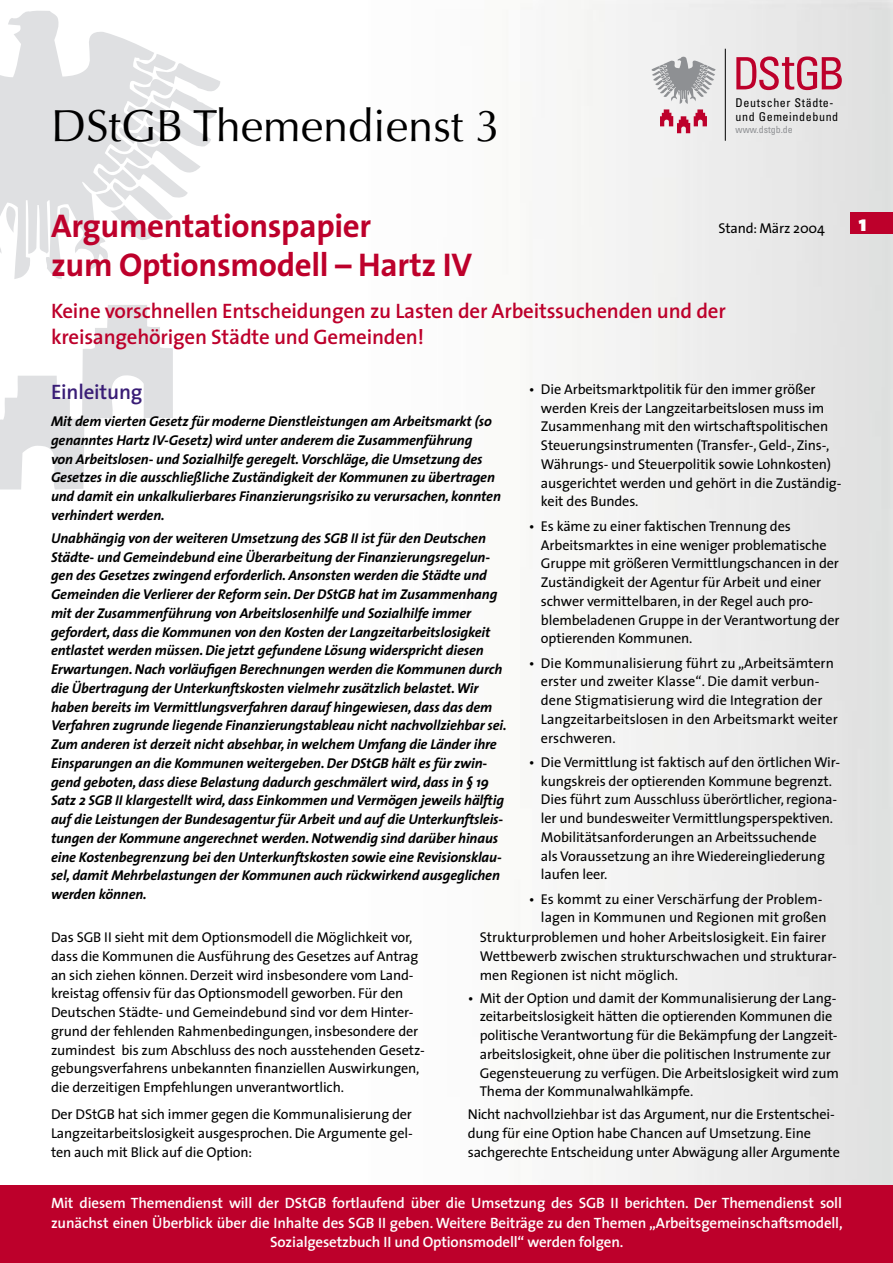
<style>
.page{position:relative;width:893px;height:1263px;background:#fff}
.page>*{position:absolute;margin:0;border:0;box-sizing:border-box;transform-origin:0 0}
.t1{font:45px "Optima";color:#000}
.t2{font:700 33px "The Sans";letter-spacing:-.01em;color:#bd002b}
.t3{font:900 22.5px "The Sans";color:#fff}
.t4{font:600 21px/25.2px "The Sans";letter-spacing:-.01em;color:#bd002b}
.t5{font:600 21px "The Sans";letter-spacing:-.01em;color:#391d76}
.t6{font:600 15px/19.5px "The Sans";letter-spacing:-.01em;color:#fff;text-align:center}
.t7{font:14.25px/18.8px "The Sans";letter-spacing:-.01em;color:#000}
.t8{font:italic 700 14.25px/18.8px "The Sans";letter-spacing:-.01em;color:#000}
.t9{font:condensed 12px/13.6px "Univers";letter-spacing:.05em;color:#000}
.t10{font:condensed 9.9px "Univers";color:#8e9093}
</style>
<div class="page">
<img style="left:443px;top:0;width:450px;height:370px">
<svg style="left:0;top:11px;width:220px;height:268px"></svg>
<svg style="left:0;top:305px;width:173px;height:184px"></svg>
<svg style="left:736px;top:56px;width:106px;height:34px;background:#d5889a"></svg>
<hr style="left:725px;top:49px;width:1px;height:92px;background:#000">
<svg style="left:651px;top:56px;width:64px;height:77px"></svg>
<div style="left:0;top:1185px;width:893px;height:78px;background:#bd002b"></div>
<div style="left:850px;top:213px;width:43px;height:21px;background:#bd002b"></div>
<h1 class="t1" style="left:51px;top:100px;width:451px">DStGB Themendienst 3</h1>
<p class="t9" style="left:736px;top:96px;width:104px">Deutscher Städte&shy;und Gemeindebund</p>
<p class="t10" style="left:736px;top:123px;width:59px">www.dstgb.de</p>
<h2 class="t2" style="left:51px;top:198px;width:322px">Argumentationspapier</h2>
<p class="t7" style="left:718px;top:219px;width:108px">Stand: März 2004</p>
<h3 class="t3" style="left:859px;top:205px;width:9px">1</h3>
<h2 class="t2" style="left:51px;top:237px;width:423px">zum Optionsmodell – Hartz IV</h2>
<h3 class="t4" style="left:51px;top:298px;width:676px">Keine vorschnellen Entscheidungen zu Lasten der Arbeitssuchenden und der kreisangehörigen Städte und Gemeinden!</h3>
<h3 class="t5" style="left:51px;top:374px;width:93px">Einleitung</h3>
<p class="t8" style="left:51px;top:411px;width:451px">Mit dem vierten Gesetz für moderne Dienstleistungen am Arbeitsmarkt (so genanntes Hartz IV-Gesetz) wird unter anderem die Zusammenführung<br>von Arbeitslosen- und Sozialhilfe geregelt. Vorschläge, die Umsetzung des Gesetzes in die ausschließliche Zuständigkeit der Kommunen zu übertragen und damit ein unkalkulierbares Finanzierungsrisiko zu verursachen, konnten verhindert werden.</p>
<p class="t8" style="left:51px;top:528px;width:457px">Unabhängig von der weiteren Umsetzung des SGB II ist für den Deutschen Städte- und Gemeindebund eine Überarbeitung der Finanzierungsregelun&shy;gen des Gesetzes zwingend erforderlich. Ansonsten werden die Städte und Gemeinden die Verlierer der Reform sein. Der DStGB hat im Zusammenhang mit der Zusammenführung von Arbeitslosenhilfe und Sozialhilfe immer gefordert, dass die Kommunen von den Kosten der Langzeitarbeitslosigkeit entlastet werden müssen. Die jetzt gefundene Lösung widerspricht diesen Erwartungen. Nach vorläufigen Berechnungen werden die Kommunen durch die Übertragung der Unterkunftskosten vielmehr zusätzlich belastet. Wir haben bereits im Vermittlungsverfahren darauf hingewiesen, dass das dem Verfahren zugrunde liegende Finanzierungstableau nicht nachvollziehbar sei.<br>Zum anderen ist derzeit nicht absehbar, in welchem Umfang die Länder ihre Einsparungen an die Kommunen weitergeben. Der DStGB hält es für zwin&shy;gend geboten, dass diese Belastung dadurch geschmälert wird, dass in § 19<br>Satz 2 SGB II klargestellt wird, dass Einkommen und Vermögen jeweils hälftig auf die Leistungen der Bundesagentur für Arbeit und auf die Unterkunftsleis&shy;tungen der Kommune angerechnet werden. Notwendig sind darüber hinaus eine Kostenbegrenzung bei den Unterkunftskosten sowie eine Revisionsklau&shy;sel, damit Mehrbelastungen der Kommunen auch rückwirkend ausgeglichen werden können.</p>
<p class="t7" style="left:51px;top:927px;width:375px">Das SGB II sieht mit dem Optionsmodell die Möglichkeit vor, dass die Kommunen die Ausführung des Gesetzes auf Antrag an sich ziehen können. Derzeit wird insbesondere vom Land&shy;kreistag offensiv für das Optionsmodell geworben. Für den Deutschen Städte- und Gemeindebund sind vor dem Hinter&shy;grund der fehlenden Rahmenbedingungen, insbesondere der zumindest bis zum Abschluss des noch ausstehenden Gesetz&shy;gebungsverfahrens unbekannten finanziellen Auswirkungen, die derzeitigen Empfehlungen unverantwortlich.</p>
<p class="t7" style="left:51px;top:1104px;width:363px;text-align:justify">Der DStGB hat sich immer gegen die Kommunalisierung der Langzeitarbeitslosigkeit ausgesprochen. Die Argumente gel&shy;ten auch mit Blick auf die Option:</p>
<p class="t7" style="left:541px;top:379px;width:302px;text-indent:-12px">• Die Arbeitsmarktpolitik für den immer größer werden Kreis der Langzeitarbeitslosen muss im Zusammenhang mit den wirtschaftspolitischen Steuerungsinstrumenten (Transfer-, Geld-, Zins-, Währungs- und Steuerpolitik sowie Lohnkosten) ausgerichtet werden und gehört in die Zuständig&shy;keit des Bundes.</p>
<p class="t7" style="left:541px;top:516px;width:300px;text-indent:-12px">• Es käme zu einer faktischen Trennung des Arbeitsmarktes in eine weniger problematische Gruppe mit größeren Vermittlungschancen in der Zuständigkeit der Agentur für Arbeit und einer schwer vermittelbaren, in der Regel auch pro&shy;blembeladenen Gruppe in der Verantwortung der optierenden Kommunen.</p>
<p class="t7" style="left:541px;top:653px;width:298px;text-indent:-12px">• Die Kommunalisierung führt zu „Arbeitsämtern erster und zweiter Klasse“. Die damit verbun&shy;dene Stigmatisierung wird die Integration der Langzeitarbeitslosen in den Arbeitsmarkt weiter erschweren.</p>
<p class="t7" style="left:541px;top:752px;width:301px;text-indent:-12px">• Die Vermittlung ist faktisch auf den örtlichen Wir&shy;kungskreis der optierenden Kommune begrenzt.<br>Dies führt zum Ausschluss überörtlicher, regiona&shy;ler und bundesweiter Vermittlungsperspektiven.<br>Mobilitätsanforderungen an Arbeitssuchende<br>als Voraussetzung an ihre Wiedereingliederung laufen leer.</p>
<p class="t7" style="left:529px;top:889px;width:295px">• Es kommt zu einer Verschärfung der Problem-</p>
<p class="t7" style="left:541px;top:908px;width:287px">lagen in Kommunen und Regionen mit großen</p>
<p class="t7" style="left:480px;top:927px;width:348px">Strukturproblemen und hoher Arbeitslosigkeit. Ein fairer</p>
<p class="t7" style="left:480px;top:946px;width:358px">Wettbewerb zwischen strukturschwachen und strukturar-</p>
<p class="t7" style="left:480px;top:965px;width:200px">men Regionen ist nicht möglich.</p>
<p class="t7" style="left:480px;top:988px;width:361px;text-indent:-12px">• Mit der Option und damit der Kommunalisierung der Lang&shy;zeitarbeitslosigkeit hätten die optierenden Kommunen die politische Verantwortung für die Bekämpfung der Langzeit&shy;arbeitslosigkeit, ohne über die politischen Instrumente zur Gegensteuerung zu verfügen. Die Arbeitslosigkeit wird zum Thema der Kommunalwahlkämpfe.</p>
<p class="t7" style="left:468px;top:1105px;width:374px">Nicht nachvollziehbar ist das Argument, nur die Erstentschei&shy;dung für eine Option habe Chancen auf Umsetzung. Eine sachgerechte Entscheidung unter Abwägung aller Argumente</p>
<p class="t6" style="left:51px;top:1193px;width:793px">Mit diesem Themendienst will der DStGB fortlaufend über die Umsetzung des SGB II berichten. Der Themendienst soll zunächst einen Überblick über die Inhalte des SGB II geben. Weitere Beiträge zu den Themen „Arbeitsgemeinschaftsmodell,<br>Sozialgesetzbuch II und Optionsmodell“ werden folgen.</p>
</div>
